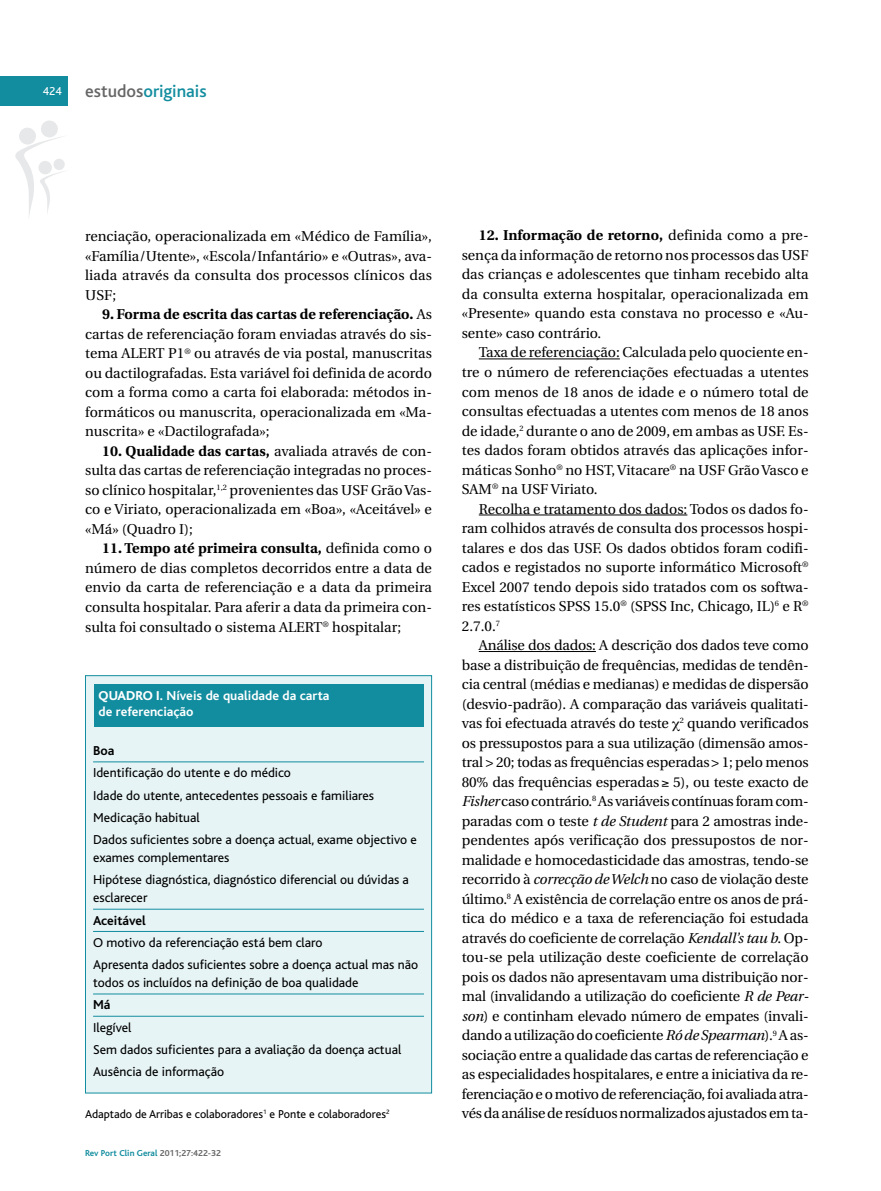
<style>
.page{position:relative;width:881px;height:1191px;background:#fff}
.page>*{position:absolute;margin:0;border:0;box-sizing:border-box;transform-origin:0 0}
.t1{font:500 18px "Bliss";color:#128d9f}
.t2{font:14.25px/19.5px "Utopia";color:#000;text-align:justify}
.t3{font:13.5px/22.2px "Bliss";color:#000}
.t4{font:700 13.5px/16.2px "Bliss";color:#fff}
.t5{font:700 13.5px "Bliss";color:#000}
.t6{font:12px "Bliss";color:#000}
.t7{font:12px "Bliss";color:#fff}
.t8{font:700 9px "Bliss";color:#128d9f}
.s1{color:#666}
.s2{font-weight:700}
.s3{font-weight:800}
.s4{font-style:italic}
</style>
<div class="page">
<svg style="left:15px;top:120px;width:50px;height:95px"></svg>
<div style="left:0;top:77px;width:68px;height:29px;background:#128d9f"></div>
<hr style="left:478px;top:358px;width:141px;height:1px;background:#000">
<hr style="left:478px;top:514px;width:209px;height:1px;background:#000">
<hr style="left:478px;top:651px;width:117px;height:1px;background:#000">
<div style="left:86px;top:676px;width:345px;height:416px;background:#e7f4f5"></div>
<div style="left:85px;top:675px;width:347px;height:418px;border:1px solid #128d9f"></div>
<hr style="left:93px;top:761px;width:331px;height:1px;background:#128d9f">
<hr style="left:93px;top:908px;width:331px;height:1px;background:#128d9f">
<hr style="left:93px;top:931px;width:331px;height:1px;background:#128d9f">
<hr style="left:93px;top:993px;width:331px;height:1px;background:#128d9f">
<hr style="left:93px;top:1015px;width:331px;height:1px;background:#128d9f">
<div style="left:94px;top:684px;width:329px;height:42px;background:#128d9f"></div>
<p class="t7" style="left:43px;top:87px;width:20px">424</p>
<p class="t1" style="left:85px;top:85px;width:123px"><span class="s1">estudos</span>originais</p>
<p class="t2" style="left:85px;top:228px;width:348px">renciação, operacionalizada em «Médico de Família», «Família/Utente», «Escola/Infantário» e «Outras», ava&shy;liada através da consulta dos processos clínicos das USF;</p>
<p class="t2" style="left:85px;top:306px;width:348px;text-indent:17px"><span class="s2">9. Forma de escrita das cartas de referenciação.</span> As cartas de referenciação foram enviadas através do sis&shy;tema ALERT P1<sup>®</sup> ou através de via postal, manuscritas ou dactilografadas. Esta variável foi definida de acordo com a forma como a carta foi elaborada: métodos in&shy;formáticos ou manuscrita, operacionalizada em «Ma&shy;nuscrita» e «Dactilografada»;</p>
<p class="t2" style="left:85px;top:442px;width:348px;text-indent:17px"><span class="s2">10. Qualidade das cartas,</span> avaliada através de con&shy;sulta das cartas de referenciação integradas no proces&shy;so clínico hospitalar,<sup>1,2</sup> provenientes das USF GrãoVas&shy;co e Viriato, operacionalizada em «Boa», «Aceitável» e «Má» (Quadro I);</p>
<p class="t2" style="left:85px;top:540px;width:348px;text-indent:17px"><span class="s2">11. Tempo até primeira consulta,</span> definida como o número de dias completos decorridos entre a data de envio da carta de referenciação e a data da primeira consulta hospitalar. Para aferir a data da primeira con&shy;sulta foi consultado o sistema ALERT<sup>®</sup> hospitalar;</p>
<p class="t4" style="left:98px;top:688px;width:232px"><span class="s3">QUADRO I.</span> Níveis de qualidade da carta de referenciação</p>
<p class="t5" style="left:93px;top:746px;width:23px">Boa</p>
<p class="t3" style="left:93px;top:763px;width:325px">Identificação do utente e do médico<br>Idade do utente, antecedentes pessoais e familiares Medicação habitual<br>Dados suficientes sobre a doença actual, exame objectivo e</p>
<p class="t3" style="left:93px;top:848px;width:317px">exames complementares<br>Hipótese diagnóstica, diagnóstico diferencial ou dúvidas a</p>
<p class="t3" style="left:93px;top:888px;width:56px">esclarecer</p>
<p class="t5" style="left:93px;top:915px;width:54px">Aceitável</p>
<p class="t3" style="left:93px;top:933px;width:326px">O motivo da referenciação está bem claro<br>Apresenta dados suficientes sobre a doença actual mas não</p>
<p class="t3" style="left:93px;top:973px;width:267px">todos os incluídos na definição de boa qualidade</p>
<p class="t5" style="left:93px;top:1000px;width:19px">Má</p>
<p class="t3" style="left:93px;top:1017px;width:309px">Ilegível<br>Sem dados suficientes para a avaliação da doença actual<br>Ausência de informação</p>
<p class="t6" style="left:85px;top:1110px;width:306px">Adaptado de Arribas e colaboradores<sup>1</sup> e Ponte e colaboradores<sup>2</sup></p>
<p class="t8" style="left:85px;top:1149px;width:137px">Rev Port Clin Geral <span class="s1">2011;27:422-32</span></p>
<p class="t2" style="left:461px;top:227px;width:348px;text-indent:17px"><span class="s2">12. Informação de retorno,</span> definida como a pre&shy;sença da informação de retorno nos processos das USF das crianças e adolescentes que tinham recebido alta da consulta externa hospitalar, operacionalizada em «Presente» quando esta constava no processo e «Au&shy;sente» caso contrário.</p>
<p class="t2" style="left:461px;top:344px;width:348px;text-indent:17px">Taxa de referenciação: Calculada pelo quociente en&shy;tre o número de referenciações efectuadas a utentes com menos de 18 anos de idade e o número total de consultas efectuadas a utentes com menos de 18 anos de idade,<sup>2</sup> durante o ano de 2009, em ambas as USF. Es&shy;tes dados foram obtidos através das aplicações infor&shy;máticas Sonho<sup>®</sup> no HST,Vitacare<sup>®</sup> na USF GrãoVasco e SAM<sup>®</sup> na USF Viriato.</p>
<p class="t2" style="left:461px;top:500px;width:348px;text-indent:17px">Recolha e tratamento dos dados: Todos os dados fo&shy;ram colhidos através de consulta dos processos hospi&shy;talares e dos das USF. Os dados obtidos foram codifi&shy;cados e registados no suporte informático Microsoft<sup>® </sup>Excel 2007 tendo depois sido tratados com os softwa&shy;res estatísticos SPSS 15.0<sup>®</sup> (SPSS Inc, Chicago, IL)<sup>6</sup> e R<sup>® </sup>2.7.0.<sup>7</sup></p>
<p class="t2" style="left:461px;top:636px;width:348px;text-indent:17px">Análise dos dados: A descrição dos dados teve como base a distribuição de frequências, medidas de tendên&shy;cia central (médias e medianas) e medidas de dispersão (desvio-padrão). A comparação das variáveis qualitati&shy;vas foi efectuada através do teste <sup>2</sup> quando verificados os pressupostos para a sua utilização (dimensão amos&shy;tral &gt; 20; todas as frequências esperadas&gt; 1; pelo menos 80% das frequências esperadas ≥ 5), ou teste exacto de <span class="s4">Fisher</span> casocontrário.<sup>8</sup> As variáveis contínuas foramcom&shy;paradas com o teste <span class="s4">t de Student</span> para 2 amostras inde&shy;pendentes após verificação dos pressupostos de nor&shy;malidade e homocedasticidade das amostras, tendo-se recorrido à <span class="s4">correcção deWelch</span> no caso de violação deste último.<sup>8</sup> A existência de correlação entre os anos de prá&shy;tica do médico e a taxa de referenciação foi estudada através do coeficiente de correlação <span class="s4">Kendall’s tau b</span>. Op&shy;tou-se pela utilização deste coeficiente de correlação pois os dados não apresentavam uma distribuição nor&shy;mal (invalidando a utilização do coeficiente <span class="s4">R de Pear&shy;son</span>) e continham elevado número de empates (invali&shy;dandoautilizaçãodocoeficiente<span class="s4">RódeSpearman</span>).<sup>9</sup> Aas&shy;sociação entre a qualidade das cartas de referenciação e as especialidades hospitalares, e entre a iniciativa da re&shy;ferenciaçãoeomotivodereferenciação,foiavaliadaatra&shy;vésdaanálisede resíduosnormalizadosajustados emta-</p>
</div>
